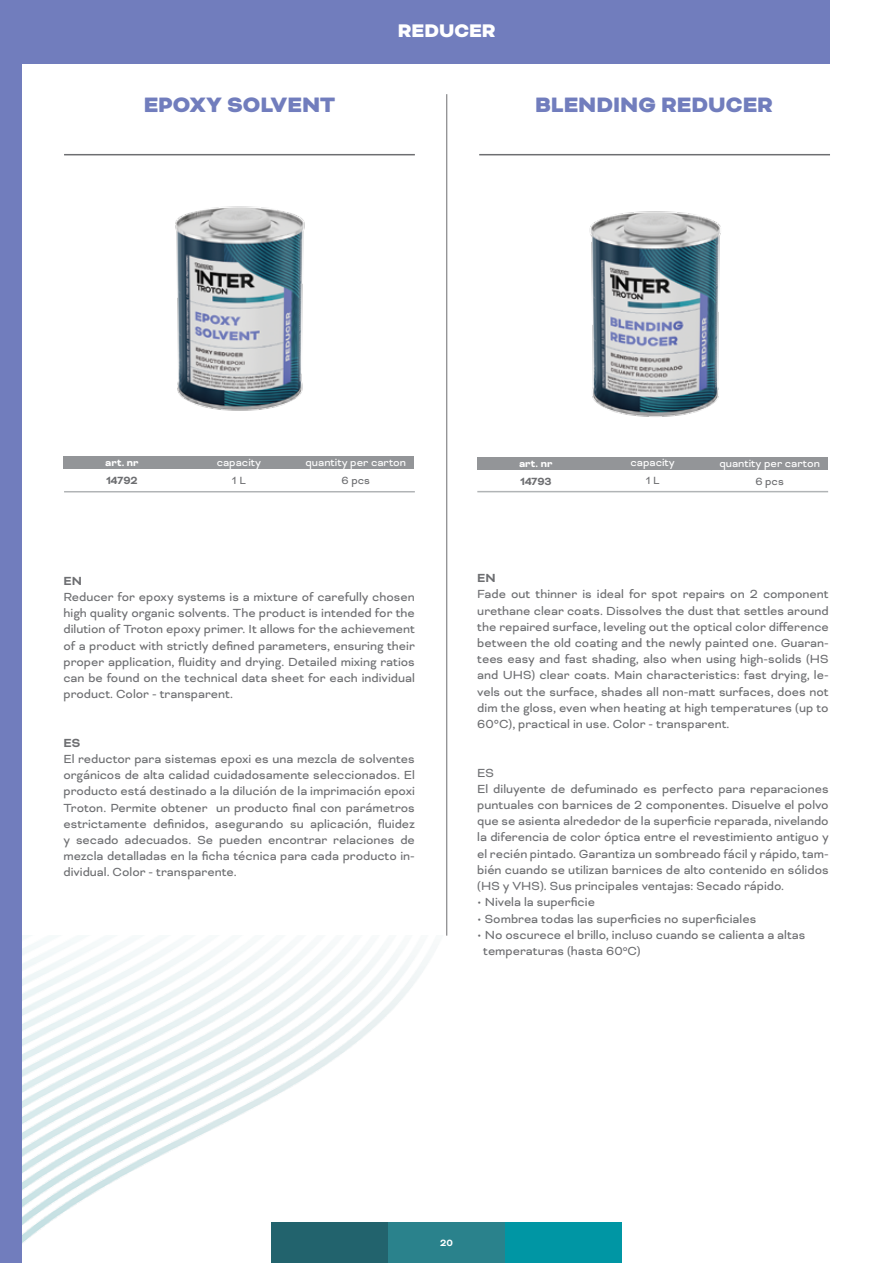
<style>
.page{position:relative;width:893px;height:1263px;background:#fff}
.page>*{position:absolute;margin:0;border:0;box-sizing:border-box;transform-origin:0 0}
.t1{font:900 24px "Bicyclette";color:#717dbd}
.t2{font:900 21px "Bicyclette";color:#fff}
.t3{font:13.5px/16.2px "Bicyclette";color:#6d6e71;text-align:justify}
.t4{font:700 13.5px "Bicyclette";color:#6d6e71}
.t5{font:12px "Bicyclette";color:#fff}
.t6{font:700 12px "Bicyclette";color:#fff}
.t7{font:12px "Bicyclette";color:#6d6e71}
.t8{font:700 12px "Bicyclette";letter-spacing:-.02em;color:#6d6e71}
.t9{font:700 10.5px "Bicyclette";color:#fff}
</style>
<div class="page">
<img style="left:21px;top:935px;width:410px;height:328px">
<div style="left:271px;top:1222px;width:117px;height:41px;background:#22636d"></div>
<div style="left:388px;top:1222px;width:117px;height:41px;background:#2a828c"></div>
<div style="left:505px;top:1222px;width:117px;height:41px;background:#0096a4"></div>
<div style="left:0;top:0;width:829px;height:64px;background:#717dbd"></div>
<hr style="left:64px;top:154px;width:351px;height:1px;background:#6d6e71">
<hr style="left:446px;top:94px;width:1px;height:842px;background:#6d6e71">
<div style="left:63px;top:456px;width:351px;height:13px;background:#939598"></div>
<hr style="left:64px;top:491px;width:351px;height:1px;background:#b1b4b6">
<img style="left:175px;top:206px;width:130px;height:205px">
<hr style="left:479px;top:154px;width:351px;height:1px;background:#6d6e71">
<div style="left:477px;top:457px;width:351px;height:13px;background:#939598"></div>
<hr style="left:477px;top:491px;width:351px;height:1px;background:#b1b4b6">
<div style="left:0;top:0;width:21px;height:1263px;background:#717dbd"></div>
<img style="left:589px;top:211px;width:132px;height:206px">
<h1 class="t1" style="left:144px;top:91px;width:144px">EPOXY SO LVENT</h1>
<h2 class="t2" style="left:398px;top:18px;width:99px">REDUCER</h2>
<h1 class="t1" style="left:535px;top:90px;width:239px">BLENDING REDUCER</h1>
<p class="t6" style="left:105px;top:455px;width:35px">art. nr</p>
<p class="t8" style="left:106px;top:473px;width:33px">14792</p>
<p class="t5" style="left:217px;top:455px;width:46px">capacity</p>
<p class="t7" style="left:232px;top:473px;width:15px">1 L</p>
<p class="t5" style="left:306px;top:455px;width:102px">quantity per carton</p>
<p class="t7" style="left:341px;top:473px;width:30px">6 pcs</p>
<p class="t6" style="left:519px;top:456px;width:35px">art. nr</p>
<p class="t8" style="left:520px;top:474px;width:33px">14793</p>
<p class="t5" style="left:631px;top:455px;width:46px">capacity</p>
<p class="t7" style="left:646px;top:473px;width:15px">1 L</p>
<p class="t5" style="left:719px;top:456px;width:102px">quantity per carton</p>
<p class="t7" style="left:755px;top:474px;width:30px">6 pcs</p>
<p class="t4" style="left:63px;top:573px;width:10px">EN</p>
<p class="t3" style="left:63px;top:589px;width:353px">Reducer for epoxy systems is a mixture of carefully chosen high quality organic solvents. The product is intended for the dilution of Troton epoxy primer. It allows for the achievement of a product with strictly defined parameters, ensuring their proper application, fluidity and drying. Detailed mixing ratios can be found on the technical data sheet for each individual product. Color - transparent.</p>
<p class="t4" style="left:63px;top:735px;width:9px">ES</p>
<p class="t3" style="left:63px;top:751px;width:353px">El reductor para sistemas epoxi es una mezcla de solventes orgánicos de alta calidad cuidadosamente seleccionados. El producto está destinado a la dilución de la imprimación epoxi Troton. Permite obtener un producto final con parámetros estrictamente definidos, asegurando su aplicación, fluidez y secado adecuados. Se pueden encontrar relaciones de mezcla detalladas en la ficha técnica para cada producto in&shy;dividual. Color - transparente.</p>
<p class="t4" style="left:477px;top:570px;width:10px">EN</p>
<p class="t3" style="left:477px;top:586px;width:353px">Fade out thinner is ideal for spot repairs on 2 component urethane clear coats. Dissolves the dust that settles around the repaired surface, leveling out the optical color difference between the old coating and the newly painted one. Guaran&shy;tees easy and fast shading, also when using high-solids (HS and UHS) clear coats. Main characteristics: fast drying, le&shy;vels out the surface, shades all non-matt surfaces, does not dim the gloss, even when heating at high temperatures (up to 60°C), practical in use. Color - transparent.</p>
<p class="t3" style="left:477px;top:764px;width:353px;text-align:left">ES<br>El diluyente de defuminado es perfecto para reparaciones puntuales con barnices de 2 componentes. Disuelve el polvo que se asienta alrededor de la superficie reparada, nivelando la diferencia de color óptica entre el revestimiento antiguo y el recién pintado. Garantiza un sombreado fácil y rápido, tam&shy;bién cuando se utilizan barnices de alto contenido en sólidos (HS y VHS). Sus principales ventajas: Secado rápido.</p>
<p class="t3" style="left:477px;top:894px;width:119px">• Nivela la superficie</p>
<p class="t3" style="left:477px;top:910px;width:280px">• Sombrea todas las superficies no superficiales</p>
<p class="t3" style="left:483px;top:926px;width:324px;text-indent:-6px">• No oscurece el brillo, incluso cuando se calienta a altas temperaturas (hasta 60ºC)</p>
<p class="t9" style="left:440px;top:1237px;width:14px">20</p>
</div>
